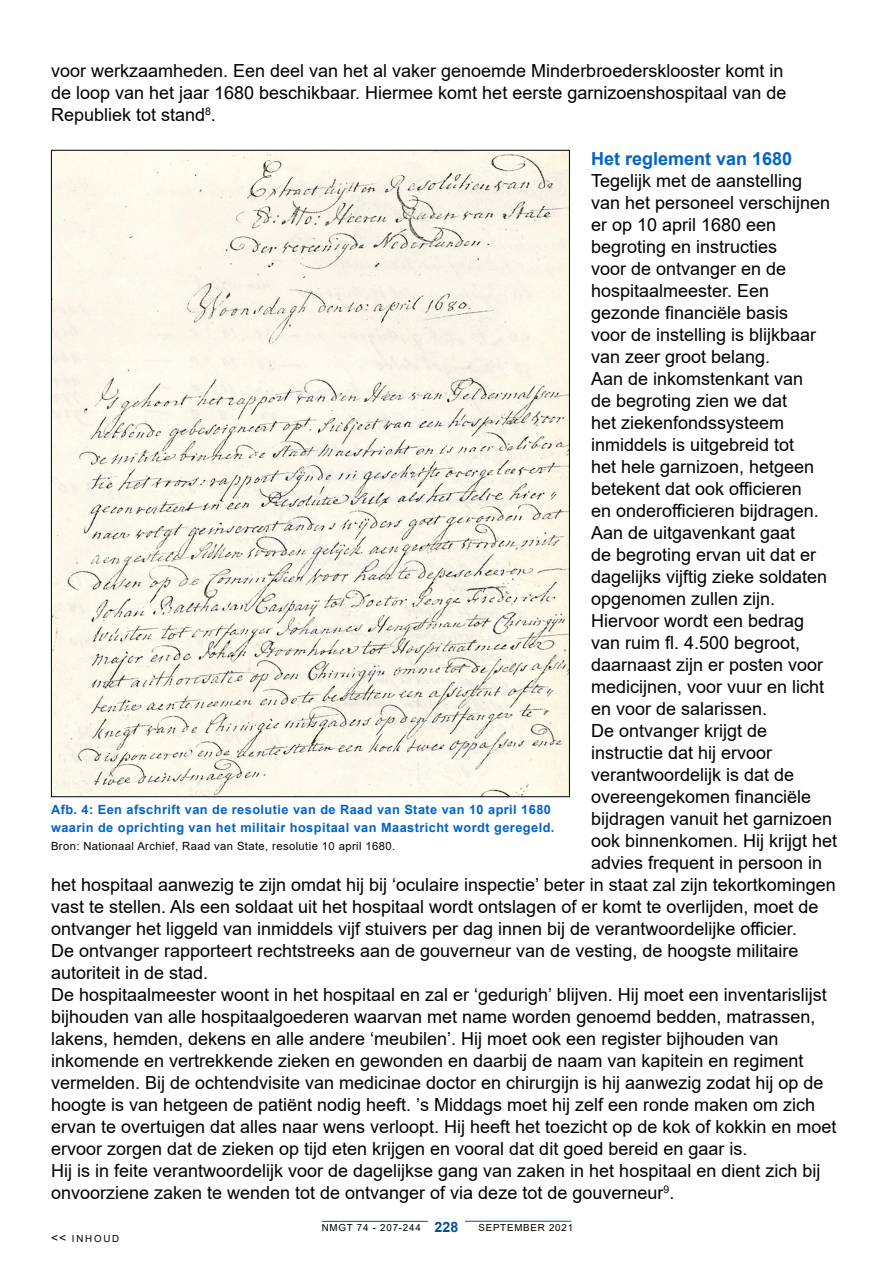
<style>
.page{position:relative;width:893px;height:1263px;background:#fff}
.page>*{position:absolute;margin:0;border:0;box-sizing:border-box;transform-origin:0 0}
.t1{font:18px/22px "Arial";color:#000}
.t2{font:700 18px "Arial";color:#0063cc}
.t3{font:700 14.25px "Arial";color:#005096}
.t4{font:700 12.75px/18px "Arial";letter-spacing:.035em;color:#0063cc}
.t5{font:11.25px "Arial";letter-spacing:.035em;color:#000}
.t6{font:9.75px "Arial";letter-spacing:.08em;color:#000}
.s1{font-size:12px}
</style>
<div class="page">
<hr style="left:465px;top:1221px;width:106px;height:1px;background:#005096">
<hr style="left:322px;top:1221px;width:106px;height:1px;background:#005096">
<img style="left:53px;top:152px;width:515px;height:643px">
<p class="t1" style="left:51px;top:59px;width:737px">voor werkzaamheden. Een deel van het al vaker genoemde Minderbroedersklooster komt in de loop van het jaar 1680 beschikbaar. Hiermee komt het eerste garnizoenshospitaal van de<br>Republiek tot stand<sup>8</sup>.</p>
<p class="t2" style="left:591px;top:146px;width:203px">Het reglement van 1680</p>
<p class="t1" style="left:591px;top:169px;width:213px">Tegelijk met de aanstelling</p>
<p class="t1" style="left:591px;top:191px;width:241px">van het personeel verschijnen</p>
<p class="t1" style="left:591px;top:213px;width:187px">er op 10 april 1680 een</p>
<p class="t1" style="left:591px;top:235px;width:188px">begroting en instructies</p>
<p class="t1" style="left:591px;top:257px;width:197px">voor de ontvanger en de</p>
<p class="t1" style="left:591px;top:279px;width:180px">hospitaalmeester. Een</p>
<p class="t1" style="left:591px;top:301px;width:199px">gezonde financiële basis</p>
<p class="t1" style="left:591px;top:323px;width:227px">voor de instelling is blijkbaar</p>
<p class="t1" style="left:591px;top:345px;width:181px">van zeer groot belang.</p>
<p class="t1" style="left:591px;top:367px;width:214px">Aan de inkomstenkant van</p>
<p class="t1" style="left:591px;top:389px;width:198px">de begroting zien we dat</p>
<p class="t1" style="left:591px;top:411px;width:195px">het ziekenfondssysteem</p>
<p class="t1" style="left:591px;top:433px;width:205px">inmiddels is uitgebreid tot</p>
<p class="t1" style="left:591px;top:455px;width:225px">het hele garnizoen, hetgeen</p>
<p class="t1" style="left:591px;top:477px;width:212px">betekent dat ook officieren</p>
<p class="t1" style="left:591px;top:499px;width:229px">en onderofficieren bijdragen.</p>
<p class="t1" style="left:591px;top:521px;width:206px">Aan de uitgavenkant gaat</p>
<p class="t1" style="left:591px;top:543px;width:227px">de begroting ervan uit dat er</p>
<p class="t1" style="left:591px;top:565px;width:238px">dagelijks vijftig zieke soldaten</p>
<p class="t1" style="left:591px;top:587px;width:186px">opgenomen zullen zijn.</p>
<p class="t1" style="left:591px;top:609px;width:215px">Hiervoor wordt een bedrag</p>
<p class="t1" style="left:591px;top:631px;width:211px">van ruim fl. 4.500 begroot,</p>
<p class="t1" style="left:591px;top:653px;width:234px">daarnaast zijn er posten voor</p>
<p class="t1" style="left:591px;top:675px;width:235px">medicijnen, voor vuur en licht</p>
<p class="t1" style="left:591px;top:697px;width:178px">en voor de salarissen.</p>
<p class="t1" style="left:591px;top:719px;width:178px">De ontvanger krijgt de</p>
<p class="t1" style="left:591px;top:741px;width:183px">instructie dat hij ervoor</p>
<p class="t1" style="left:591px;top:763px;width:205px">verantwoordelijk is dat de</p>
<p class="t1" style="left:591px;top:785px;width:222px">overeengekomen financiële</p>
<p class="t1" style="left:591px;top:807px;width:243px">bijdragen vanuit het garnizoen</p>
<p class="t1" style="left:591px;top:829px;width:248px">ook binnenkomen. Hij krijgt het</p>
<p class="t1" style="left:591px;top:851px;width:233px">advies frequent in persoon in</p>
<p class="t1" style="left:51px;top:873px;width:786px">het hospitaal aanwezig te zijn omdat hij bij ‘oculaire inspectie’ beter in staat zal zijn tekortkomingen</p>
<p class="t1" style="left:51px;top:895px;width:769px">vast te stellen. Als een soldaat uit het hospitaal wordt ontslagen of er komt te overlijden, moet de</p>
<p class="t1" style="left:51px;top:917px;width:747px">ontvanger het liggeld van inmiddels vijf stuivers per dag innen bij de verantwoordelijke officier.</p>
<p class="t1" style="left:51px;top:939px;width:749px">De ontvanger rapporteert rechtstreeks aan de gouverneur van de vesting, de hoogste militaire</p>
<p class="t1" style="left:51px;top:961px;width:159px">autoriteit in de stad.</p>
<p class="t1" style="left:51px;top:983px;width:777px">De hospitaalmeester woont in het hospitaal en zal er ‘gedurigh’ blijven. Hij moet een inventarislijst</p>
<p class="t1" style="left:51px;top:1005px;width:766px">bijhouden van alle hospitaalgoederen waarvan met name worden genoemd bedden, matrassen,</p>
<p class="t1" style="left:51px;top:1027px;width:729px">lakens, hemden, dekens en alle andere ‘meubilen’. Hij moet ook een register bijhouden van</p>
<p class="t1" style="left:51px;top:1049px;width:754px">inkomende en vertrekkende zieken en gewonden en daarbij de naam van kapitein en regiment</p>
<p class="t1" style="left:51px;top:1071px;width:774px">vermelden. Bij de ochtendvisite van medicinae doctor en chirurgijn is hij aanwezig zodat hij op de</p>
<p class="t1" style="left:51px;top:1093px;width:766px">hoogte is van hetgeen de patiënt nodig heeft. ’s Middags moet hij zelf een ronde maken om zich</p>
<p class="t1" style="left:51px;top:1115px;width:787px">ervan te overtuigen dat alles naar wens verloopt. Hij heeft het toezicht op de kok of kokkin en moet</p>
<p class="t1" style="left:51px;top:1137px;width:698px">ervoor zorgen dat de zieken op tijd eten krijgen en vooral dat dit goed bereid en gaar is.</p>
<p class="t1" style="left:51px;top:1159px;width:771px">Hij is in feite verantwoordelijk voor de dagelijkse gang van zaken in het hospitaal en dient zich bij</p>
<p class="t1" style="left:51px;top:1181px;width:625px">onvoorziene zaken te wenden tot de ontvanger of via deze tot de gouverneur<sup>9</sup>.</p>
<p class="t4" style="left:51px;top:800px;width:505px">Afb. 4: Een afschrift van de resolutie van de Raad van State van 10 april 1680 waarin de oprichting van het militair hospitaal van Maastricht wordt geregeld.</p>
<p class="t5" style="left:51px;top:838px;width:346px">Bron: Nationaal Archief, Raad van State, resolutie 10 april 1680.</p>
<p class="t6" style="left:51px;top:1232px;width:70px"><span class="s1">&lt;&lt;</span> INHOUD</p>
<p class="t3" style="left:435px;top:1217px;width:25px">228</p>
<p class="t6" style="left:322px;top:1221px;width:100px">NMGT 74 - 207-244</p>
<p class="t6" style="left:478px;top:1221px;width:96px">SEPTEMBER 2021</p>
</div>
